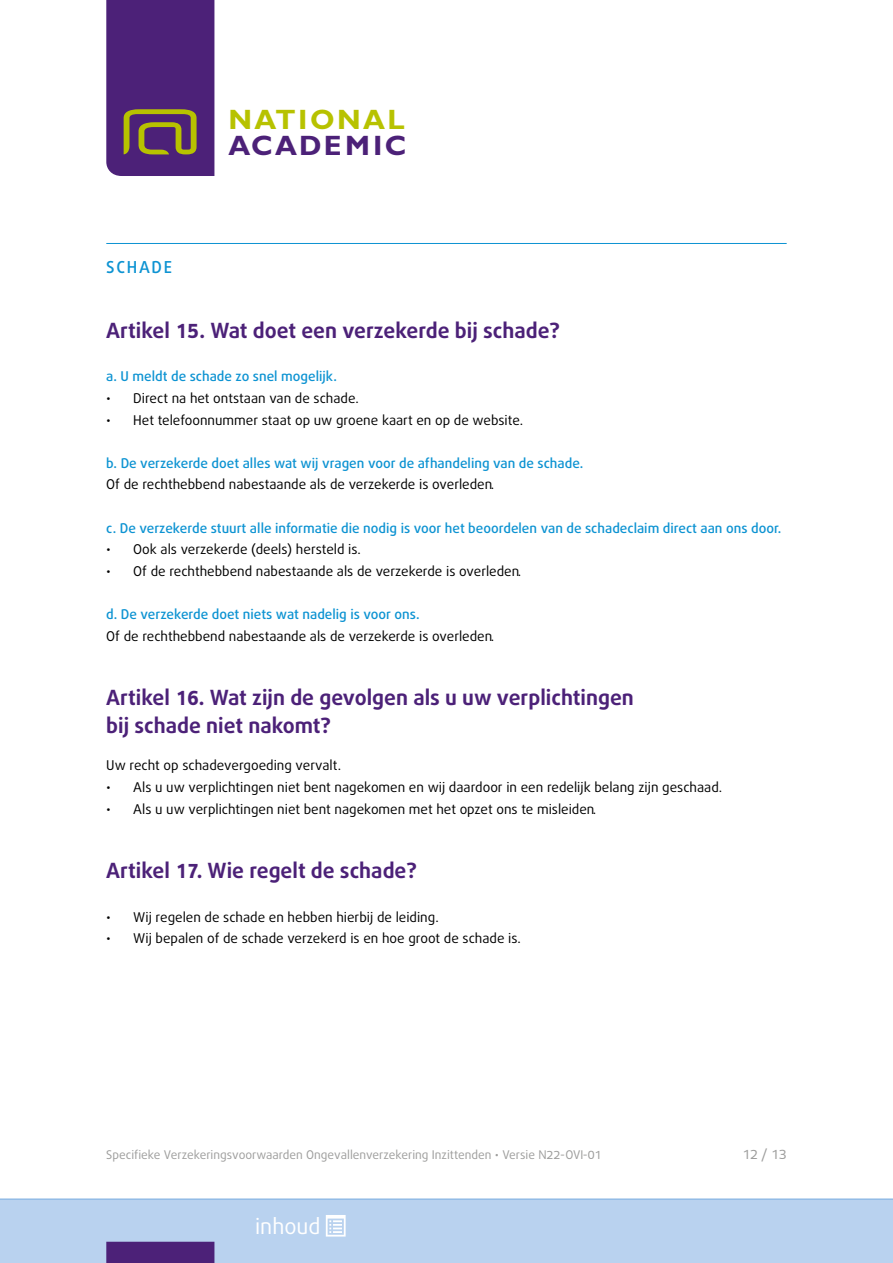
<style>
.page{position:relative;width:893px;height:1263px;background:#fff}
.page>*{position:absolute;margin:0;border:0;box-sizing:border-box;transform-origin:0 0}
.t1{font:700 28.05px "Gill Sans";letter-spacing:.085em;color:#b7c200}
.t2{font:700 28.05px "Gill Sans";letter-spacing:.075em;color:#4c2178}
.t3{font:21.6px "Bagus";color:#fff}
.t4{font:700 21px/27.6px "Bagus";color:#4c2178}
.t5{font:500 16.5px "Bagus";letter-spacing:.1em;color:#0d93d2}
.t6{font:13.5px "Bagus";color:#000}
.t7{font:500 13.5px "Bagus";color:#0d93d2}
.t8{font:13.5px "Bagus";color:#9d9d9c}
.t9{font:12px "Bagus";color:#9d9d9c}
</style>
<div class="page">
<svg style="left:106px;top:0;width:108px;height:176px;background:#552e71"></svg>
<div style="left:0;top:1199px;width:893px;height:64px;background:#b9d2ef"></div>
<hr style="left:0;top:1198px;width:893px;height:2px;background:#92bce6">
<div style="left:106px;top:1242px;width:108px;height:21px;background:#4c2178"></div>
<svg style="left:326px;top:1215px;width:20px;height:21px"></svg>
<hr style="left:106px;top:243px;width:681px;height:1px;background:#0d93d2">
<p class="t5" style="left:106px;top:257px;width:67px">SCHADE</p>
<h1 class="t1" style="left:228px;top:103px;width:178px">NATIONAL</h1>
<h1 class="t2" style="left:228px;top:129px;width:179px">ACADEMIC</h1>
<h3 class="t4" style="left:106px;top:317px;width:455px">Artikel 15. Wat doet een verzekerde bij schade?</h3>
<p class="t7" style="left:106px;top:368px;width:232px">a. U meldt de schade zo snel mogelijk.</p>
<p class="t6" style="left:106px;top:389px;width:254px">• Direct na het ontstaan van de schade.</p>
<p class="t6" style="left:106px;top:411px;width:418px">• Het telefoonnummer staat op uw groene kaart en op de website.</p>
<p class="t7" style="left:106px;top:454px;width:478px">b. De verzekerde doet alles wat wij vragen voor de afhandeling van de schade.</p>
<p class="t6" style="left:106px;top:476px;width:389px">Of de rechthebbend nabestaande als de verzekerde is overleden.</p>
<p class="t7" style="left:106px;top:519px;width:676px">c. De verzekerde stuurt alle informatie die nodig is voor het beoordelen van de schadeclaim direct aan ons door.</p>
<p class="t6" style="left:106px;top:540px;width:256px">• Ook als verzekerde (deels) hersteld is.</p>
<p class="t6" style="left:106px;top:562px;width:416px">• Of de rechthebbend nabestaande als de verzekerde is overleden.</p>
<p class="t7" style="left:106px;top:605px;width:315px">d. De verzekerde doet niets wat nadelig is voor ons.</p>
<p class="t6" style="left:106px;top:627px;width:389px">Of de rechthebbend nabestaande als de verzekerde is overleden.</p>
<h3 class="t4" style="left:106px;top:684px;width:529px">Artikel 16. Wat zijn de gevolgen als u uw verplichtingen bij schade niet nakomt?</h3>
<p class="t6" style="left:106px;top:756px;width:236px">Uw recht op schadevergoeding vervalt.</p>
<p class="t6" style="left:106px;top:778px;width:617px">• Als u uw verplichtingen niet bent nagekomen en wij daardoor in een redelijk belang zijn geschaad.</p>
<p class="t6" style="left:106px;top:800px;width:492px">• Als u uw verplichtingen niet bent nagekomen met het opzet ons te misleiden.</p>
<h3 class="t4" style="left:106px;top:857px;width:312px">Artikel 17. Wie regelt de schade?</h3>
<p class="t6" style="left:106px;top:908px;width:334px">• Wij regelen de schade en hebben hierbij de leiding.</p>
<p class="t6" style="left:106px;top:929px;width:416px">• Wij bepalen of de schade verzekerd is en hoe groot de schade is.</p>
<p class="t9" style="left:106px;top:1147px;width:497px">Specifieke Verzekeringsvoorwaarden Ongevallenverzekering Inzittenden • Versie N22-OVI-01</p>
<p class="t8" style="left:742px;top:1145px;width:46px">12 / 13</p>
<h2 class="t3" style="left:255px;top:1212px;width:67px">inhoud</h2>
</div>
